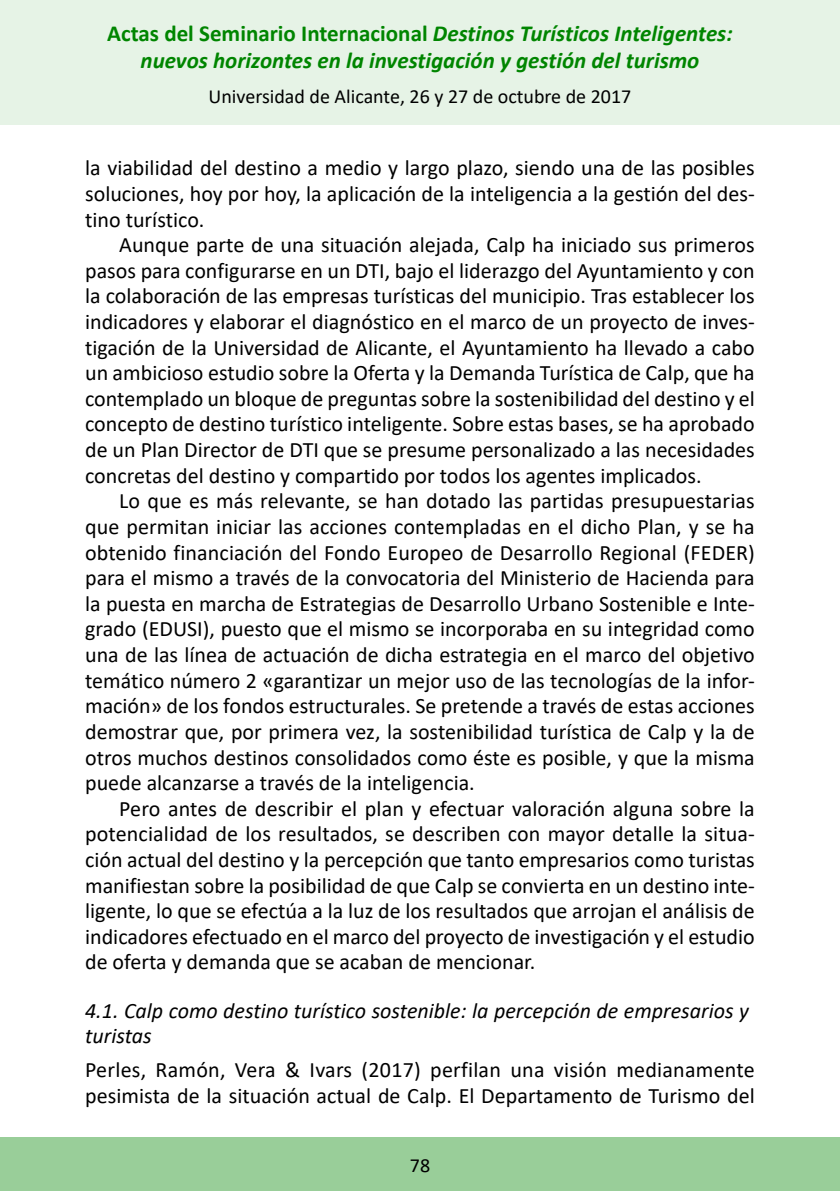
<style>
.page{position:relative;width:840px;height:1191px;background:#fff}
.page>*{position:absolute;margin:0;border:0;box-sizing:border-box;transform-origin:0 0}
.t1{font:italic 700 23px/27.6px "Calibri";color:#008500;text-align:center}
.t2{font:22px/25.6px "Calibri";color:#000;text-align:justify}
.t3{font:italic 22px/25.6px "Calibri";color:#000}
.t4{font:20px "Calibri";color:#000}
.s1{font-style:normal}
</style>
<div class="page">
<div style="left:0;top:0;width:839px;height:125px;background:#e6f3e6"></div>
<div style="left:0;top:1137px;width:839px;height:54px;background:#99ce99"></div>
<p class="t1" style="left:107px;top:19px;width:626px"><span class="s1">Actas del Seminario Internacional</span> Destinos Turísticos Inteligentes: nuevos horizontes en la investigación y gestión del turismo</p>
<p class="t4" style="left:208px;top:82px;width:424px">Universidad de Alicante, 26 y 27 de octubre de 2017</p>
<p class="t2" style="left:85px;top:155px;width:670px">la viabilidad del destino a medio y largo plazo, siendo una de las posibles soluciones, hoy por hoy, la aplicación de la inteligencia a la gestión del des&shy;tino turístico.</p>
<p class="t2" style="left:85px;top:231px;width:670px;text-indent:34px">Aunque parte de una situación alejada, Calp ha iniciado sus primeros pasos para configurarse en un DTI, bajo el liderazgo del Ayuntamiento y con la colaboración de las empresas turísticas del municipio. Tras establecer los indicadores y elaborar el diagnóstico en el marco de un proyecto de inves&shy;tigación de la Universidad de Alicante, el Ayuntamiento ha llevado a cabo un ambicioso estudio sobre la Oferta y la Demanda Turística de Calp, que ha contemplado un bloque de preguntas sobre la sostenibilidad del destino y el concepto de destino turístico inteligente. Sobre estas bases, se ha aprobado de un Plan Director de DTI que se presume personalizado a las necesidades concretas del destino y compartido por todos los agentes implicados.</p>
<p class="t2" style="left:85px;top:487px;width:671px;text-indent:34px">Lo que es más relevante, se han dotado las partidas presupuestarias que permitan iniciar las acciones contempladas en el dicho Plan, y se ha obtenido financiación del Fondo Europeo de Desarrollo Regional (FEDER) para el mismo a través de la convocatoria del Ministerio de Hacienda para la puesta en marcha de Estrategias de Desarrollo Urbano Sostenible e Inte&shy;grado (EDUSI), puesto que el mismo se incorporaba en su integridad como una de las línea de actuación de dicha estrategia en el marco del objetivo temático número 2 «garantizar un mejor uso de las tecnologías de la infor&shy;mación» de los fondos estructurales. Se pretende a través de estas acciones demostrar que, por primera vez, la sostenibilidad turística de Calp y la de otros muchos destinos consolidados como éste es posible, y que la misma puede alcanzarse a través de la inteligencia.</p>
<p class="t2" style="left:85px;top:795px;width:671px;text-indent:34px">Pero antes de describir el plan y efectuar valoración alguna sobre la potencialidad de los resultados, se describen con mayor detalle la situa&shy;ción actual del destino y la percepción que tanto empresarios como turistas manifiestan sobre la posibilidad de que Calp se convierta en un destino inte&shy;ligente, lo que se efectúa a la luz de los resultados que arrojan el análisis de indicadores efectuado en el marco del proyecto de investigación y el estudio de oferta y demanda que se acaban de mencionar.</p>
<p class="t3" style="left:85px;top:996px;width:665px">4.1. Calp como destino turístico sostenible: la percepción de empresarios y turistas</p>
<p class="t2" style="left:85px;top:1056px;width:670px">Perles, Ramón, Vera &amp; Ivars (2017) perfilan una visión medianamente pesimista de la situación actual de Calp. El Departamento de Turismo del</p>
<p class="t4" style="left:409px;top:1151px;width:22px">78</p>
</div>
